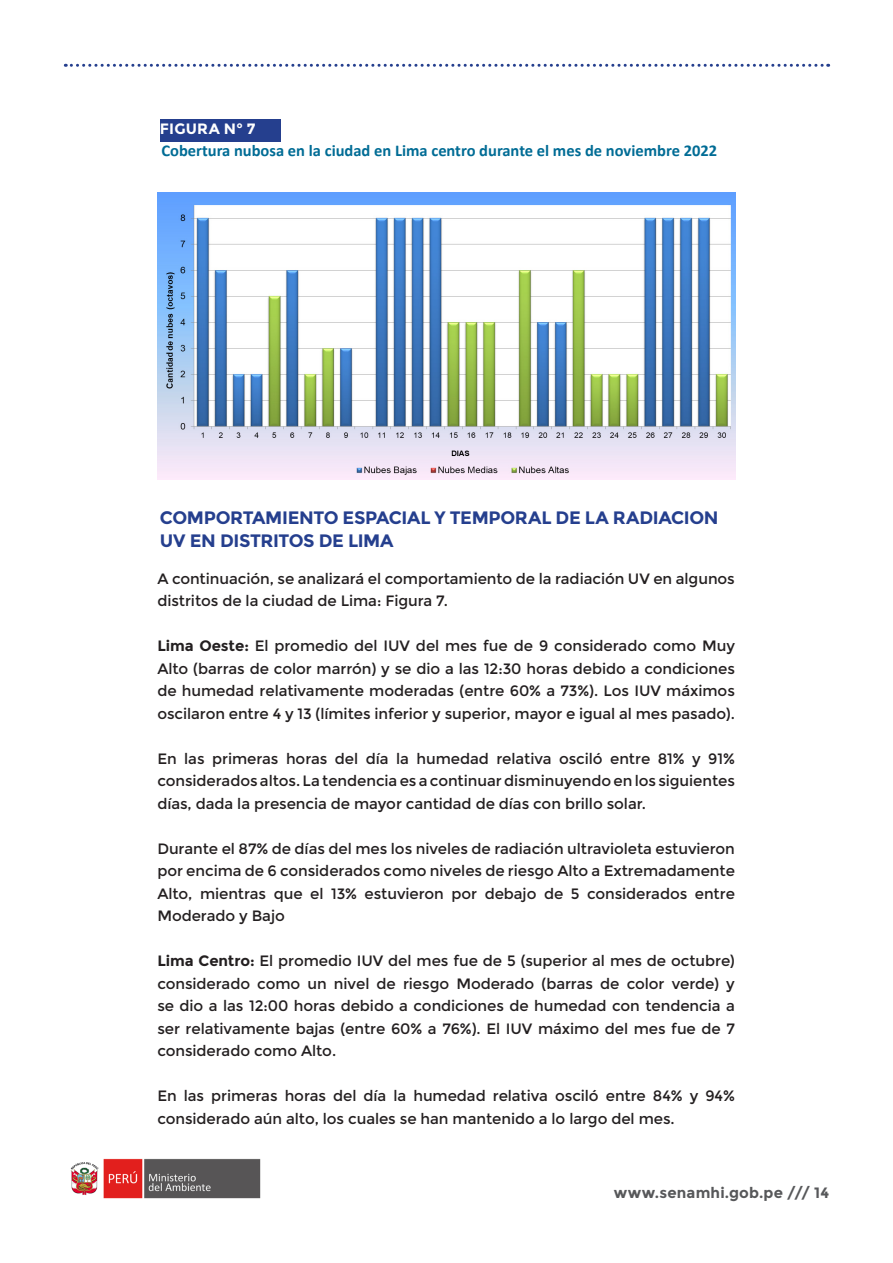
<style>
.page{position:relative;width:893px;height:1263px;background:#fff}
.page>*{position:absolute;margin:0;border:0;box-sizing:border-box;transform-origin:0 0}
.t1{font:700 18px/22.5px "Montserrat";letter-spacing:-.02em;color:#253f8e}
.tex-_de_gráfico_nro{font:700 16.5px "Calibri";color:#006c95}
.t2{font:15px/22.5px "Montserrat";letter-spacing:-.005em;color:#231f20;text-align:justify}
.t3{font:700 15px "Montserrat";letter-spacing:.01em;color:#57585a}
.tex-_de_gráfico_nro-2{font:700 15px "Montserrat";letter-spacing:.01em;color:#fff}
.s1{font-weight:700}
</style>
<div class="page">
<svg style="left:65px;top:64px;width:764px;height:3px"></svg>
<img style="left:70px;top:1158px;width:191px;height:41px">
<img style="left:157px;top:193px;width:579px;height:286px">
<div style="left:160px;top:119px;width:121px;height:23px;background:#253f8e"></div>
<p class="tex-_de_gráfico_nro-2" style="left:160px;top:119px;width:97px">FIGURA N° 7</p>
<p class="tex-_de_gráfico_nro" style="left:161px;top:139px;width:557px">Cobertura nubosa en la ciudad en Lima centro durante el mes de noviembre 2022</p>
<p class="t1" style="left:160px;top:507px;width:560px">COMPORTAMIENTO ESPACIAL Y TEMPORAL DE LA RADIACION<br>UV EN DISTRITOS DE LIMA</p>
<p class="t2" style="left:157px;top:567px;width:579px">A continuación, se analizará el comportamiento de la radiación UV en algunos distritos de la ciudad de Lima: Figura 7.</p>
<p class="t2" style="left:157px;top:635px;width:579px"><span class="s1">Lima Oeste:</span> El promedio del IUV del mes fue de 9 considerado como Muy Alto (barras de color marrón) y se dio a las 12:30 horas debido a condiciones de humedad relativamente moderadas (entre 60% a 73%). Los IUV máximos oscilaron entre 4 y 13 (límites inferior y superior, mayor e igual al mes pasado).</p>
<p class="t2" style="left:157px;top:747px;width:579px">En las primeras horas del día la humedad relativa osciló entre 81% y 91% considerados altos. La tendencia es a continuar disminuyendo en los siguientes días, dada la presencia de mayor cantidad de días con brillo solar.</p>
<p class="t2" style="left:157px;top:837px;width:579px">Durante el 87% de días del mes los niveles de radiación ultravioleta estuvieron por encima de 6 considerados como niveles de riesgo Alto a Extremadamente Alto, mientras que el 13% estuvieron por debajo de 5 considerados entre Moderado y Bajo</p>
<p class="t2" style="left:157px;top:950px;width:579px"><span class="s1">Lima Centro:</span> El promedio IUV del mes fue de 5 (superior al mes de octubre) considerado como un nivel de riesgo Moderado (barras de color verde) y se dio a las 12:00 horas debido a condiciones de humedad con tendencia a ser relativamente bajas (entre 60% a 76%). El IUV máximo del mes fue de 7 considerado como Alto.</p>
<p class="t2" style="left:157px;top:1085px;width:579px">En las primeras horas del día la humedad relativa osciló entre 84% y 94% considerado aún alto, los cuales se han mantenido a lo largo del mes.</p>
<p class="t3" style="left:614px;top:1184px;width:217px">www.senamhi.gob.pe /// 14</p>
</div>
